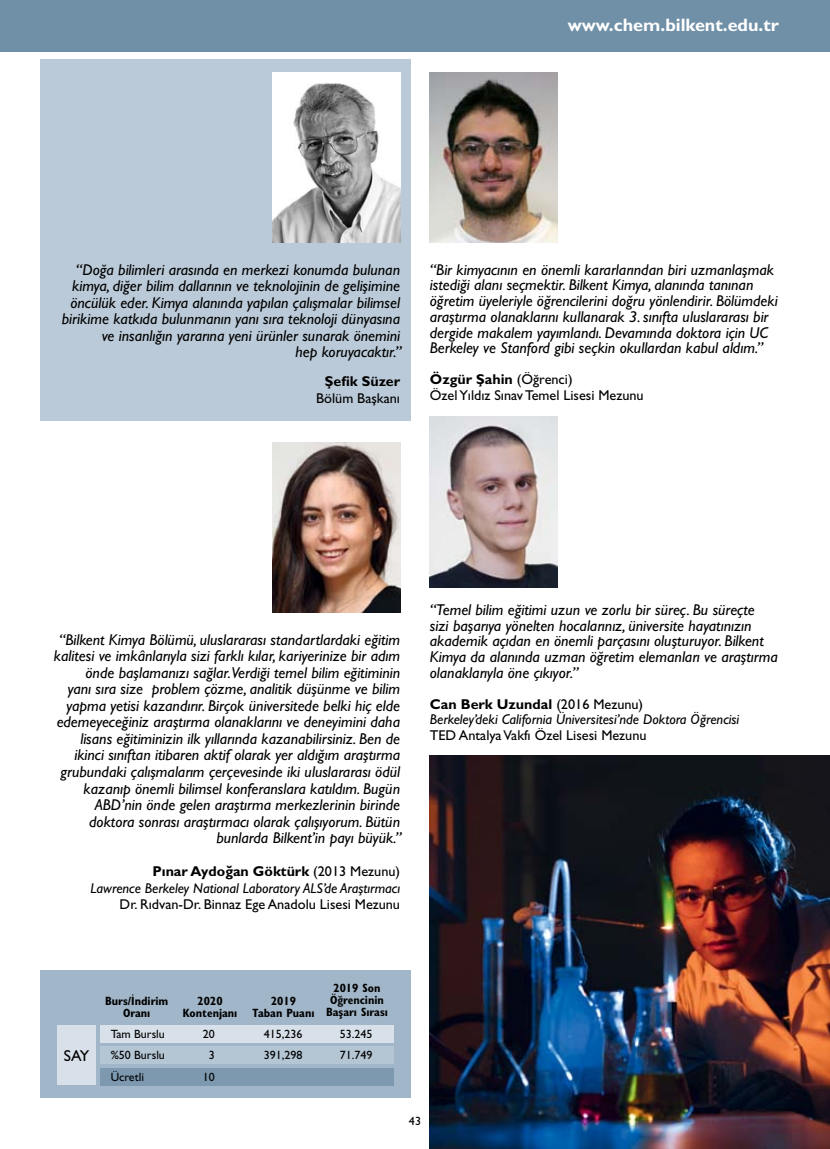
<style>
.page{position:relative;width:830px;height:1149px;background:#fff}
.page>*{position:absolute;margin:0;border:0;box-sizing:border-box;transform-origin:0 0}
.t1{font:700 18px "Gill Sans Std";color:#fff}
.t2{font:italic 15.75px/16.5px "Gill Sans Std";color:#000}
.t3{font:15.75px "Gill Sans Std";color:#000}
.t4{font:italic 14.25px/16.5px "Gill Sans Std";color:#000;text-align:right}
.t5{font:14.25px/15.8px "Gill Sans Std";color:#000}
.t6{font:700 14.25px "Gill Sans Std";color:#000}
.t7{font:700 condensed 12px/12px "Gill Sans Std";color:#000;text-align:center}
.t8{font:12px "Gill Sans Std";color:#000}
.s1{font-weight:700}
.s2{font-weight:700;font-style:normal}
.s3{font-style:normal}
</style>
<div class="page">
<div style="left:40px;top:60px;width:370px;height:361px;background:#bbcad8"></div>
<div style="left:0;top:0;width:829px;height:51px;background:#7090a8"></div>
<img style="left:272px;top:442px;width:128px;height:170px">
<img style="left:429px;top:755px;width:400px;height:393px">
<img style="left:272px;top:72px;width:128px;height:170px">
<img style="left:429px;top:72px;width:128px;height:170px">
<img style="left:429px;top:417px;width:128px;height:170px">
<div style="left:40px;top:969px;width:370px;height:128px;background:#a1b6c8"></div>
<div style="left:57px;top:1025px;width:39px;height:59px;background:#d8e1e9"></div>
<div style="left:100px;top:1025px;width:293px;height:17px;background:#d8e1e9"></div>
<div style="left:100px;top:1046px;width:293px;height:17px;background:#b4c5d4"></div>
<div style="left:100px;top:1067px;width:293px;height:17px;background:#7c99b0"></div>
<p class="t1" style="left:567px;top:14px;width:212px">www.chem.bilkent.edu.tr</p>
<p class="t2" style="left:62px;top:261px;width:341px;text-align:right">“Doğa bilimleri arasında en merkezi konumda bulunan kimya, diğer bilim dallarının ve teknolojinin de gelişimine öncülük eder. Kimya alanında yapılan çalışmalar bilimsel birikime katkıda bulunmanın yanı sıra teknoloji dünyasına ve insanlığın yararına yeni ürünler sunarak önemini<br>hep koruyacaktır.”</p>
<p class="t6" style="left:325px;top:373px;width:77px">Şefik Süzer</p>
<p class="t5" style="left:316px;top:390px;width:85px">Bölüm Başkanı</p>
<p class="t2" style="left:429px;top:261px;width:349px;line-height:15.8px">“Bir kimyacının en önemli kararlarından biri uzmanlaşmak istediği alanı seçmektir. Bilkent Kimya, alanında tanınan öğretim üyeleriyle öğrencilerini doğru yönlendirir. Bölümdeki araştırma olanaklarını kullanarak 3. sınıfta uluslararası bir dergide makalem yayımlandı. Devamında doktora için UC Berkeley ve Stanford gibi seçkin okullardan kabul aldım.”</p>
<p class="t5" style="left:429px;top:371px;width:215px"><span class="s1">Özgür Şahin</span> (Öğrenci)<br>Özel Yıldız Sınav Temel Lisesi Mezunu</p>
<p class="t2" style="left:54px;top:631px;width:349px;text-align:right">“Bilkent Kimya Bölümü, uluslararası standartlardaki eğitim kalitesi ve imkânlarıyla sizi farklı kılar, kariyerinize bir adım önde başlamanızı sağlar.Verdiği temel bilim eğitiminin<br>yanı sıra size problem çözme, analitik düşünme ve bilim yapma yetisi kazandırır. Birçok üniversitede belki hiç elde edemeyeceğiniz araştırma olanaklarını ve deneyimini daha lisans eğitiminizin ilk yıllarında kazanabilirsiniz. Ben de ikinci sınıftan itibaren aktif olarak yer aldığım araştırma grubundaki çalışmalarım çerçevesinde iki uluslararası ödül kazanıp önemli bilimsel konferanslara katıldım. Bugün ABD’nin önde gelen araştırma merkezlerinin birinde doktora sonrası araştırmacı olarak çalışıyorum. Bütün bunlarda Bilkent’in payı büyük.”</p>
<p class="t4" style="left:91px;top:862px;width:311px"><span class="s2">Pınar Aydoğan Göktürk</span> <span class="s3">(2013 Mezunu)<br></span>Lawrence Berkeley National Laboratory ALS’de Araştırmacı</p>
<p class="t5" style="left:120px;top:896px;width:282px">Dr. Rıdvan-Dr. Binnaz Ege Anadolu Lisesi Mezunu</p>
<p class="t2" style="left:429px;top:601px;width:349px;line-height:15.8px">“Temel bilim eğitimi uzun ve zorlu bir süreç. Bu süreçte<br>sizi başarıya yönelten hocalarınız, üniversite hayatınızın akademik açıdan en önemli parçasını oluşturuyor. Bilkent Kimya da alanında uzman öğretim elemanları ve araştırma olanaklarıyla öne çıkıyor.”</p>
<p class="t4" style="left:429px;top:695px;width:311px;line-height:15.8px;text-align:left"><span class="s2">Can Berk Uzundal</span> <span class="s3">(2016 Mezunu)<br></span>Berkeley’deki California Üniversitesi’nde Doktora Öğrencisi</p>
<p class="t5" style="left:429px;top:727px;width:218px">TED Antalya Vakfı Özel Lisesi Mezunu</p>
<p class="t3" style="left:64px;top:1046px;width:27px">SAY</p>
<p class="t7" style="left:105px;top:994px;width:65px">Burs/İndirim<br>Oranı</p>
<p class="t7" style="left:183px;top:994px;width:56px">2020<br>Kontenjanı</p>
<p class="t7" style="left:252px;top:994px;width:63px">2019<br>Taban Puanı</p>
<p class="t7" style="left:326px;top:981px;width:63px">2019 Son<br>Öğrencinin<br>Başarı Sırası</p>
<p class="t8" style="left:111px;top:1026px;width:56px">Tam Burslu</p>
<p class="t8" style="left:203px;top:1026px;width:13px">20</p>
<p class="t8" style="left:264px;top:1026px;width:40px">415,236</p>
<p class="t8" style="left:339px;top:1026px;width:34px">53.245</p>
<p class="t8" style="left:111px;top:1048px;width:56px">%50 Burslu</p>
<p class="t8" style="left:209px;top:1048px;width:7px">3</p>
<p class="t8" style="left:264px;top:1048px;width:40px">391,298</p>
<p class="t8" style="left:339px;top:1048px;width:34px">71.749</p>
<p class="t8" style="left:111px;top:1069px;width:35px">Ücretli</p>
<p class="t8" style="left:203px;top:1069px;width:13px">10</p>
<p class="t8" style="left:409px;top:1113px;width:13px">43</p>
</div>
